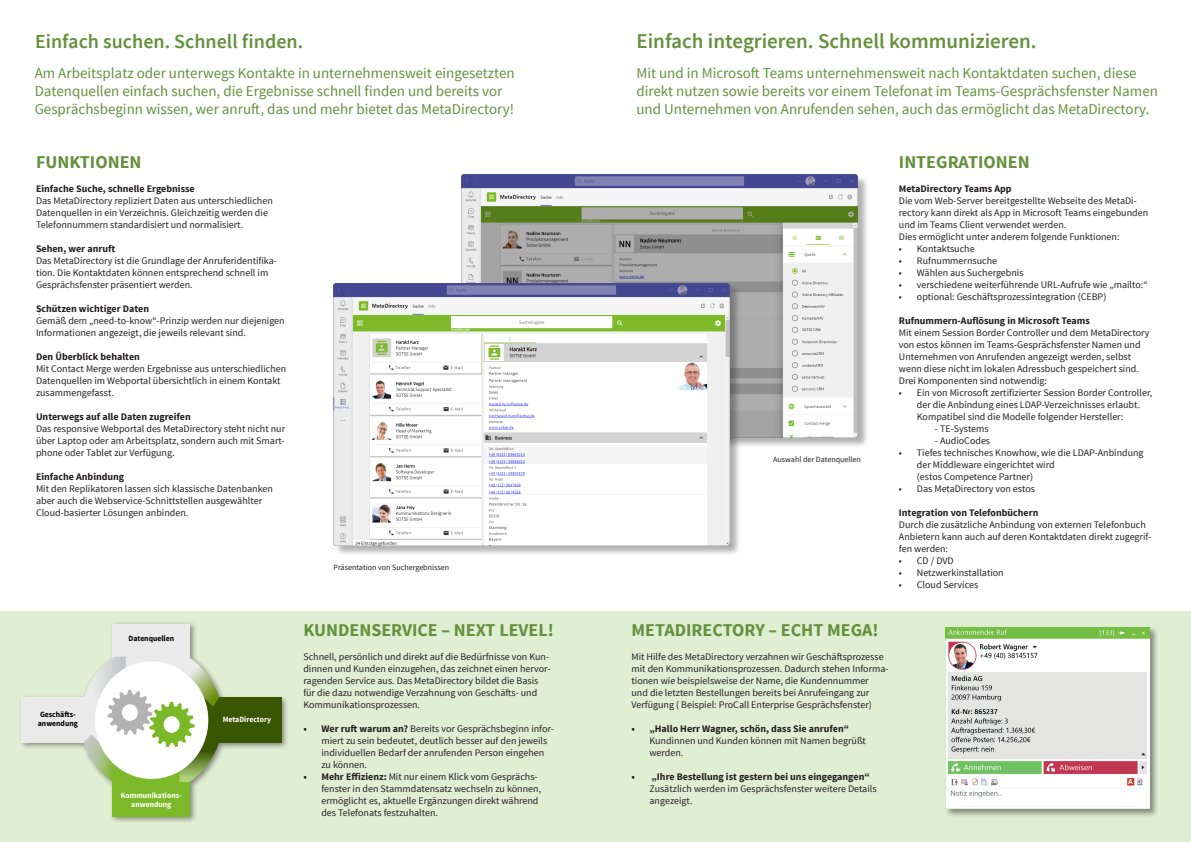
<style>
.page{position:relative;width:1191px;height:842px;background:#fff}
.page>*{position:absolute;margin:0;border:0;box-sizing:border-box;transform-origin:0 0}
.t1{font:600 21px "Source Sans Pro";color:#64913d}
.t2{font:600 20px "Source Sans Pro";color:#64913d}
.t3{font:700 18px "Source Sans Pro";color:#64913d}
.t4{font:15px/18px "Source Sans Pro";color:#64913d}
.t5{font:10px/12px "Source Sans Pro";color:#231f20}
.t6{font:700 10px "Source Sans Pro";color:#231f20}
.t7{font:8px "Source Sans Pro";color:#231f20}
.t8{font:700 8px/9.6px "Source Sans Pro";color:#fff;text-align:center;scale:.96 1}
.t9{font:700 8px/9.6px "Source Sans Pro";color:#000;scale:.96 1}
.s1{font-weight:700}
</style>
<div class="page">
<div style="left:462px;top:175px;width:407px;height:273px;background:#231f20;opacity:.35"></div>
<img style="left:462px;top:175px;width:395px;height:262px">
<div style="left:0;top:611px;width:1191px;height:231px;background:#e0eed4"></div>
<div style="left:18px;top:621px;width:271px;height:202px;background:#231f20;opacity:.5"></div>
<div style="left:204px;top:698px;width:78px;height:45px;background:#3a5603"></div>
<div style="left:112px;top:624px;width:78px;height:45px;background:#eaeaea"></div>
<div style="left:21px;top:697px;width:78px;height:45px;background:#eaeaea"></div>
<div style="left:112px;top:771px;width:78px;height:45px;background:#7cb928"></div>
<svg style="left:84px;top:657px;width:135px;height:125px"></svg>
<div style="left:334px;top:283px;width:407px;height:273px;background:#231f20;opacity:.35"></div>
<img style="left:333px;top:283px;width:396px;height:262px">
<div style="left:944px;top:626px;width:215px;height:192px;background:#231f20;opacity:.5"></div>
<img style="left:946px;top:627px;width:203px;height:181px">
<p class="t2" style="left:35px;top:29px;width:270px">Einfach suchen. Schnell finden.</p>
<p class="t4" style="left:35px;top:65px;width:481px">Am Arbeitsplatz oder unterwegs Kontakte in unternehmensweit eingesetzten</p>
<p class="t4" style="left:35px;top:83px;width:469px">Datenquellen einfach suchen, die Ergebnisse schnell finden und bereits vor</p>
<p class="t4" style="left:35px;top:101px;width:481px">Gesprächsbeginn wissen, wer anruft, das und mehr bietet das MetaDirectory!</p>
<p class="t1" style="left:636px;top:28px;width:402px">Einfach integrieren. Schnell kommunizieren.</p>
<p class="t4" style="left:636px;top:65px;width:523px">Mit und in Microsoft Teams unternehmensweit nach Kontaktdaten suchen, diese direkt nutzen sowie bereits vor einem Telefonat im Teams-Gesprächsfenster Namen und Unternehmen von Anrufenden sehen, auch das ermöglicht das MetaDirectory.</p>
<p class="t3" style="left:36px;top:150px;width:107px">FUNKTIONEN</p>
<p class="t3" style="left:899px;top:150px;width:132px">INTEGRATIONEN</p>
<p class="t6" style="left:899px;top:182px;width:114px">MetaDirectory Teams App</p>
<p class="t5" style="left:899px;top:195px;width:251px">Die vom Web-Server bereitgestellte Webseite des MetaDi&shy;rectory kann direkt als App in Microsoft Teams eingebunden und im Teams Client verwendet werden.</p>
<p class="t5" style="left:899px;top:231px;width:222px">Dies ermöglicht unter anderem folgende Funktionen:</p>
<p class="t5" style="left:899px;top:243px;width:77px">• Kontaktsuche</p>
<p class="t5" style="left:899px;top:255px;width:100px">• Rufnummernsuche</p>
<p class="t5" style="left:899px;top:267px;width:126px">• Wählen aus Suchergebnis</p>
<p class="t5" style="left:899px;top:279px;width:250px">• verschiedene weiterführende URL-Aufrufe wie „mailto:“</p>
<p class="t5" style="left:899px;top:291px;width:209px">• optional: Geschäftsprozessintegration (CEBP)</p>
<p class="t6" style="left:899px;top:314px;width:192px">Rufnummern-Auflösung in Microsoft Teams</p>
<p class="t5" style="left:899px;top:327px;width:252px">Mit einem Session Border Controller und dem MetaDirectory von estos können im Teams-Gesprächsfenster Namen und Unternehmen von Anrufenden angezeigt werden, selbst wenn diese nicht im lokalen Adressbuch gespeichert sind.</p>
<p class="t5" style="left:899px;top:375px;width:150px">Drei Komponenten sind notwendig:</p>
<p class="t5" style="left:917px;top:387px;width:237px;text-indent:-18px">• Ein von Microsoft zertifizierter Session Border Controller, der die Anbindung eines LDAP-Verzeichnisses erlaubt.<br>Kompatibel sind die Modelle folgender Hersteller:</p>
<p class="t5" style="left:935px;top:423px;width:55px">- TE-Systems</p>
<p class="t5" style="left:935px;top:435px;width:57px">- AudioCodes</p>
<p class="t5" style="left:917px;top:447px;width:228px;text-indent:-18px">• Tiefes technisches Knowhow, wie die LDAP-Anbindung der Middleware eingerichtet wird<br>(estos Competence Partner)</p>
<p class="t5" style="left:899px;top:483px;width:138px">• Das MetaDirectory von estos</p>
<p class="t6" style="left:899px;top:506px;width:141px">Integration von Telefonbüchern</p>
<p class="t5" style="left:899px;top:519px;width:254px">Durch die zusätzliche Anbindung von externen Telefonbuch<br>Anbietern kann auch auf deren Kontaktdaten direkt zugegrif&shy;fen werden:</p>
<p class="t5" style="left:899px;top:555px;width:56px">• CD / DVD</p>
<p class="t5" style="left:899px;top:567px;width:106px">• Netzwerkinstallation</p>
<p class="t5" style="left:899px;top:579px;width:81px">• Cloud Services</p>
<p class="t6" style="left:36px;top:182px;width:160px">Einfache Suche, schnelle Ergebnisse</p>
<p class="t5" style="left:36px;top:195px;width:238px">Das MetaDirectory repliziert Daten aus unterschiedlichen<br>Datenquellen in ein Verzeichnis. Gleichzeitig werden die<br>Telefonnummern standardisiert und normalisiert.</p>
<p class="t6" style="left:36px;top:242px;width:81px">Sehen, wer anruft</p>
<p class="t5" style="left:36px;top:255px;width:242px">Das MetaDirectory ist die Grundlage der Anruferidentifika&shy;tion. Die Kontaktdaten können entsprechend schnell im<br>Gesprächsfenster präsentiert werden.</p>
<p class="t6" style="left:36px;top:302px;width:115px">Schützen wichtiger Daten</p>
<p class="t5" style="left:36px;top:315px;width:250px">Gemäß dem „need-to-know“-Prinzip werden nur diejenigen<br>Informationen angezeigt, die jeweils relevant sind.</p>
<p class="t6" style="left:36px;top:350px;width:105px">Den Überblick behalten</p>
<p class="t5" style="left:36px;top:363px;width:252px">Mit Contact Merge werden Ergebnisse aus unterschiedlichen<br>Datenquellen im Webportal übersichtlich in einem Kontakt zusammengefasst.</p>
<p class="t6" style="left:36px;top:410px;width:156px">Unterwegs auf alle Daten zugreifen</p>
<p class="t5" style="left:36px;top:423px;width:251px;text-align:justify">Das responsive Webportal des MetaDirectory steht nicht nur über Laptop oder am Arbeitsplatz, sondern auch mit Smart&shy;phone oder Tablet zur Verfügung.</p>
<p class="t6" style="left:36px;top:470px;width:90px">Einfache Anbindung</p>
<p class="t5" style="left:36px;top:483px;width:238px">Mit den Replikatoren lassen sich klassische Datenbanken aber auch die Webservice-Schnittstellen ausgewählter</p>
<p class="t5" style="left:36px;top:507px;width:154px">Cloud-basierter Lösungen anbinden.</p>
<p class="t7" style="left:773px;top:454px;width:89px">Auswahl der Datenquellen</p>
<p class="t7" style="left:333px;top:562px;width:117px">Präsentation von Suchergebnissen</p>
<p class="t9" style="left:38px;top:709px;width:43px">Geschäfts&shy;anwendung</p>
<p class="t9" style="left:128px;top:634px;width:49px">Datenquellen</p>
<p class="t8" style="left:121px;top:791px;width:65px">Kommunikations&shy;anwendung</p>
<p class="t8" style="left:223px;top:715px;width:52px">MetaDirectory</p>
<p class="t3" style="left:303px;top:618px;width:252px">KUNDENSERVICE – NEXT LEVEL!</p>
<p class="t5" style="left:303px;top:651px;width:249px">Schnell, persönlich und direkt auf die Bedürfnisse von Kun&shy;dinnen und Kunden einzugehen, das zeichnet einen hervor&shy;ragenden Service aus. Das MetaDirectory bildet die Basis für die dazu notwendige Verzahnung von Geschäfts- und Kommunikationsprozessen.</p>
<p class="t5" style="left:321px;top:723px;width:234px;text-indent:-18px"><span class="s1">• Wer ruft warum an?</span> Bereits vor Gesprächsbeginn infor&shy;miert zu sein bedeutet, deutlich besser auf den jeweils individuellen Bedarf der anrufenden Person eingehen zu können.</p>
<p class="t5" style="left:321px;top:771px;width:221px;text-indent:-18px"><span class="s1">• Mehr Effizienz:</span> Mit nur einem Klick vom Gesprächs&shy;fenster in den Stammdatensatz wechseln zu können, ermöglicht es, aktuelle Ergänzungen direkt während des Telefonats festzuhalten.</p>
<p class="t3" style="left:631px;top:618px;width:248px">METADIRECTORY – ECHT MEGA!</p>
<p class="t5" style="left:631px;top:651px;width:259px">Mit Hilfe des MetaDirectory verzahnen wir Geschäftsprozesse mit den Kommunikationsprozessen. Dadurch stehen Informa&shy;tionen wie beispielsweise der Name, die Kundennummer</p>
<p class="t5" style="left:631px;top:687px;width:239px">und die letzten Bestellungen bereits bei Anrufeingang zur</p>
<p class="t5" style="left:631px;top:699px;width:242px">Verfügung ( Beispiel: ProCall Enterprise Gesprächsfenster)</p>
<p class="t5" style="left:649px;top:723px;width:218px;text-indent:-18px"><span class="s1">• „Hallo Herr Wagner, schön, dass Sie anrufen“<br></span>Kundinnen und Kunden können mit Namen begrüßt werden.</p>
<p class="t5" style="left:649px;top:771px;width:229px;text-indent:-18px"><span class="s1">• „Ihre Bestellung ist gestern bei uns eingegangen“<br></span>Zusätzlich werden im Gesprächsfenster weitere Details angezeigt.</p>
</div>
